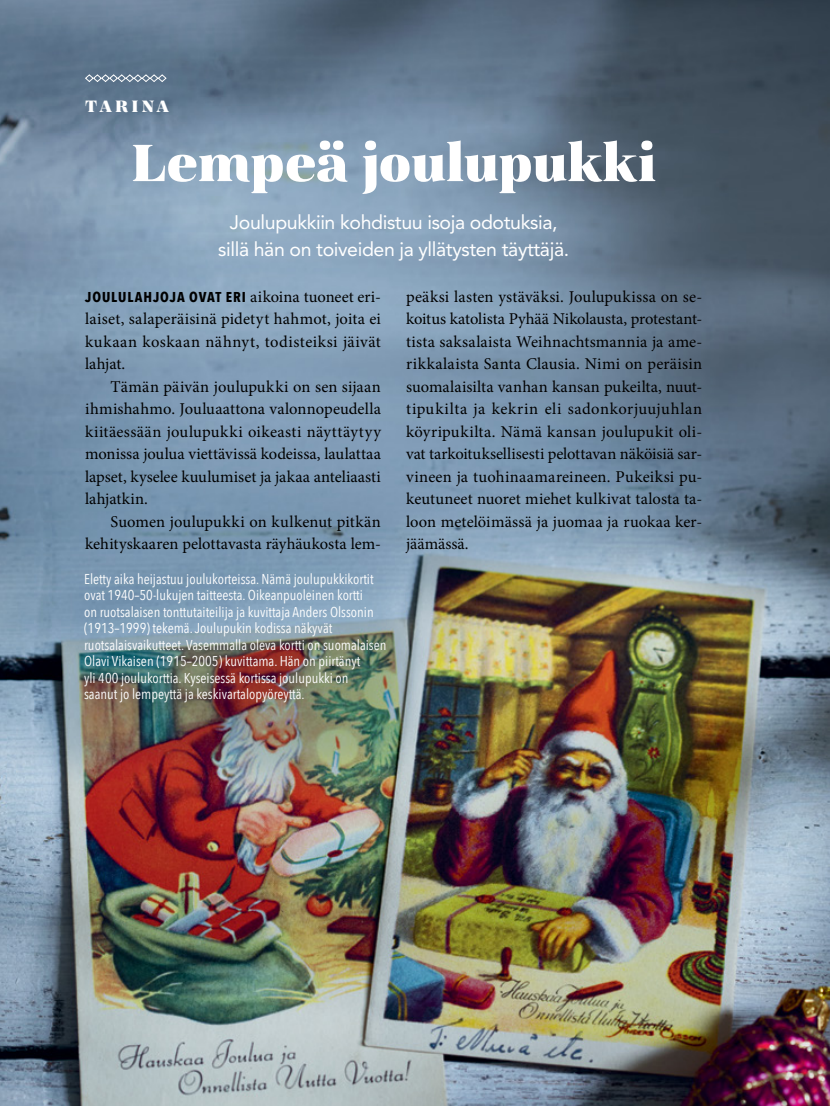
<style>
.page{position:relative;width:830px;height:1106px;background:#fff}
.page>*{position:absolute;margin:0;border:0;box-sizing:border-box;transform-origin:0 0}
.t1{font:900 52.5px "Magnel Display";letter-spacing:-.01em;color:#fff}
.t2{font:19.5px/27px "Avenir LT Std";letter-spacing:-.02em;color:#fff;text-align:center}
.t3{font:16.5px/22.5px "Minion Pro";letter-spacing:.01em;color:#000;text-align:justify}
.t4{font:900 16.5px "Magnel Display";letter-spacing:.19em;color:#fff}
.t5{font:14.25px/16.5px "Avenir Next Condensed";color:#fff}
.t6{font:700 14.25px "Avenir Next Condensed";letter-spacing:.065em;color:#000}
.s1{font-family:"Minion Pro";font-weight:400;font-size:16.5px}
</style>
<div class="page">
<img style="left:0;top:0;width:829px;height:1106px">
<svg style="left:85px;top:74px;width:82px;height:8px"></svg>
<p class="t4" style="left:85px;top:95px;width:86px">TARINA</p>
<h1 class="t1" style="left:131px;top:129px;width:526px">Lempeä joulupukki</h1>
<p class="t2" style="left:218px;top:209px;width:352px">Joulupukkiin kohdistuu isoja odotuksia, sillä hän on toiveiden ja yllätysten täyttäjä.</p>
<p class="t6" style="left:85px;top:288px;width:297px">JOULULAHJOJA OVAT ERI <span class="s1">aikoina tuoneet eri-</span></p>
<p class="t3" style="left:85px;top:308px;width:297px">laiset, salaperäisinä pidetyt hahmot, joita ei kukaan koskaan nähnyt, todisteiksi jäivät lahjat.</p>
<p class="t3" style="left:85px;top:375px;width:297px;text-indent:26px">Tämän päivän joulupukki on sen sijaan ihmishahmo. Jouluaattona valonnopeudella kiitäessään joulupukki oikeasti näyttäytyy monissa joulua viettävissä kodeissa, laulattaa lapset, kyselee kuulumiset ja jakaa anteliaasti lahjatkin.</p>
<p class="t3" style="left:85px;top:510px;width:297px;text-align:right">Suomen joulupukki on kulkenut pitkän kehityskaaren pelottavasta räyhäukosta lem-</p>
<p class="t3" style="left:406px;top:285px;width:297px;text-align:left">peäksi lasten ystäväksi. Joulupukissa on se&shy;koitus katolista Pyhää Nikolausta, protestant&shy;tista saksalaista Weihnachtsmannia ja ame----- rikkalaista Santa Clausia. Nimi on peräisin suomalaisilta vanhan kansan pukeilta, nuut---------- tipukilta ja kekrin eli sadonkorjuujuhlan köyripukilta. Nämä kansan joulupukit oli&shy;vat tarkoituksellisesti pelottavan näköisiä sar&shy;vineen ja tuohinaamareineen. Pukeiksi pu&shy;keutuneet nuoret miehet kulkivat talosta ta&shy;loon metelöimässä ja juomaa ja ruokaa ker&shy;jäämässä.</p>
<p class="t5" style="left:84px;top:569px;width:304px">Eletty aika heijastuu joulukorteissa. Nämä joulupukkikortit ovat 1940–50-lukujen taitteesta. Oikeanpuoleinen kortti<br>on ruotsalaisen tonttutaiteilija ja kuvittaja Anders Olssonin (1913–1999) tekemä. Joulupukin kodissa näkyvät ruotsalaisvaikutteet. Vasemmalla oleva kortti on suomalaisen Olavi Vikaisen (1915–2005) kuvittama. Hän on piirtänyt<br>yli 400 joulukorttia. Kyseisessä kortissa joulupukki on<br>saanut jo lempeyttä ja keskivartalopyöreyttä.</p>
</div>
